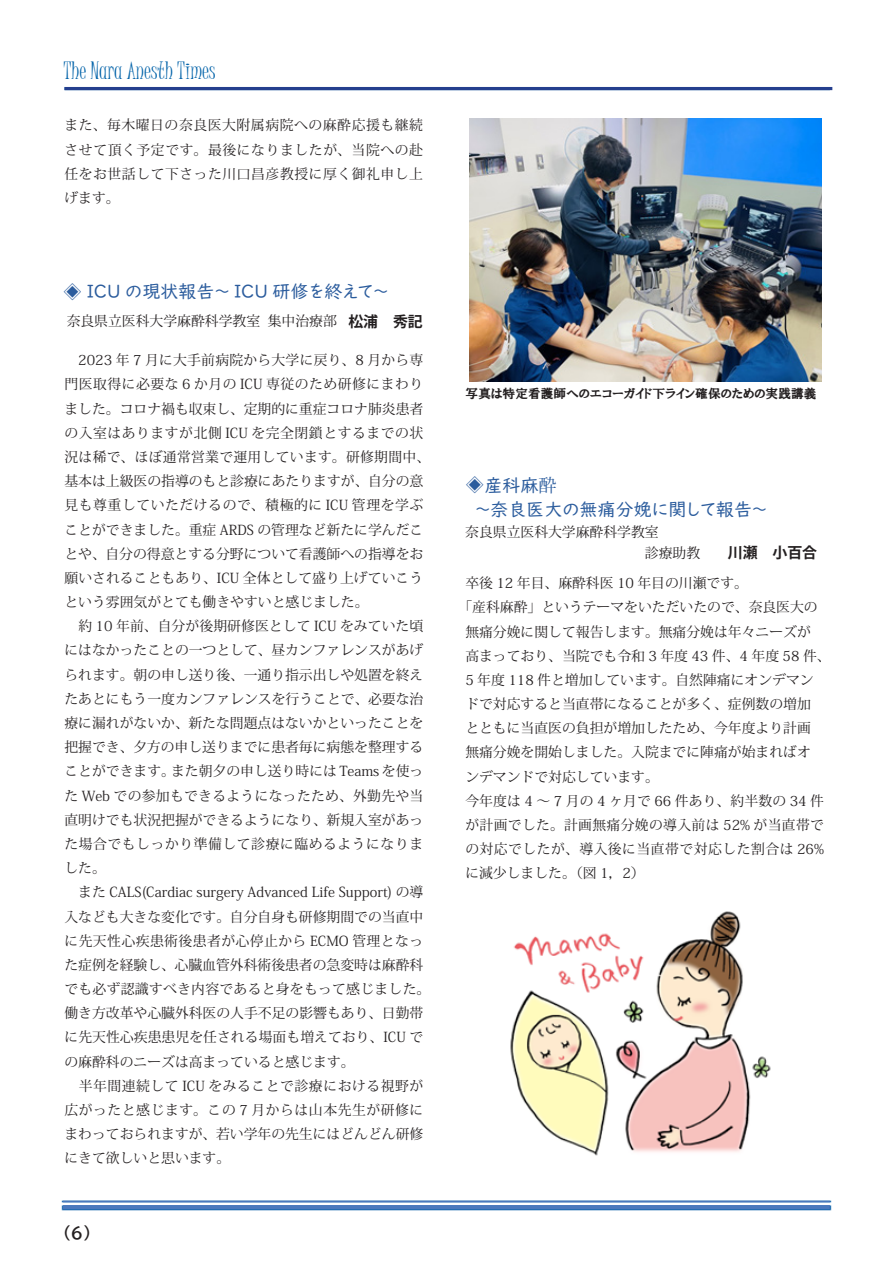
<style>
.page{position:relative;width:893px;height:1263px;background:#fff}
.page>*{position:absolute;margin:0;border:0;box-sizing:border-box;transform-origin:0 0}
.t1{font:23.4px "Juice ITC";color:#0162a9}
.t2{font:18px "UD Digi Kyokasho NK R";color:#2b5c9d}
.ノンブル{font:15.9px "BIZ UDP Gothic Bold";color:#231f20}
.t3{font:13.8px/24.2px "Koz Min Pr 6 N";color:#231f20;text-align:justify}
.t4{font:12.75px "HGP Soei Presence EB";color:#231f20}
.s1{font-family:"Adobe Myungjo Std";font-weight:500;font-size:19.2px}
.s2{font-family:"Koz Go Pr 6 N";font-weight:700;font-size:14.85px}
.s3{font-family:"Koz Min Pr 6 N"}
</style>
<div class="page">
<img style="left:61px;top:1200px;width:771px;height:11px">
<img style="left:469px;top:118px;width:352px;height:264px">
<img style="left:510px;top:911px;width:261px;height:245px">
<hr style="left:65px;top:87px;width:767px;height:3px;background:#253f8e">
<hr style="left:63px;top:1201px;width:767px;height:1px;background:#4a78bd">
<hr style="left:63px;top:1205px;width:767px;height:4px;background:#4a78bd">
<p class="t1" style="left:64px;top:58px;width:153px">The Nara Anesth Times</p>
<p class="t3" style="left:65px;top:114px;width:360px">また、毎木曜日の奈良医大附属病院への麻酔応援も継続させて頂く予定です。最後になりましたが、当院への赴任をお世話して下さった川口昌彦教授に厚く御礼申し上げます。</p>
<p class="t2" style="left:63px;top:281px;width:327px"><span class="s1">◈</span> ICU の現状報告～ ICU 研修を終えて～</p>
<p class="t3" style="left:67px;top:310px;width:358px">奈良県立医科大学麻酔科学教室 集中治療部 <span class="s2">松浦　秀記</span></p>
<p class="t3" style="left:64px;top:348px;width:367px;text-align:left">　2023 年 7 月に大手前病院から大学に戻り、8 月から専門医取得に必要な 6 か月の ICU 専従のため研修にまわりました。コロナ禍も収束し、定期的に重症コロナ肺炎患者の入室はありますが北側 ICU を完全閉鎖とするまでの状況は稀で、ほぼ通常営業で運用しています。研修期間中、基本は上級医の指導のもと診療にあたりますが、自分の意見も尊重していただけるので、積極的に ICU 管理を学ぶことができました。重症 ARDS の管理など新たに学んだことや、自分の得意とする分野について看護師への指導をお願いされることもあり、ICU 全体として盛り上げていこうという雰囲気がとても働きやすいと感じました。</p>
<p class="t3" style="left:64px;top:614px;width:360px">　約 10 年前、自分が後期研修医として ICU をみていた頃にはなかったことの一つとして、昼カンファレンスがあげられます。朝の申し送り後、一通り指示出しや処置を終えたあとにもう一度カンファレンスを行うことで、必要な治療に漏れがないか、新たな問題点はないかといったことを把握でき、夕方の申し送りまでに患者毎に病態を整理することができます。また朝夕の申し送り時には Teams を使った Web での参加もできるようになったため、外勤先や当直明けでも状況把握ができるようになり、新規入室があった場合でもしっかり準備して診療に臨めるようになりました。</p>
<p class="t3" style="left:64px;top:880px;width:367px;text-align:left">　また CALS(Cardiac surgery Advanced Life Support) の導入なども大きな変化です。自分自身も研修期間での当直中に先天性心疾患術後患者が心停止から ECMO 管理となった症例を経験し、心臓血管外科術後患者の急変時は麻酔科でも必ず認識すべき内容であると身をもって感じました。働き方改革や心臓外科医の人手不足の影響もあり、日勤帯に先天性心疾患患児を任される場面も増えており、ICU での麻酔科のニーズは高まっていると感じます。</p>
<p class="t3" style="left:64px;top:1074px;width:360px">　半年間連続して ICU をみることで診療における視野が広がったと感じます。この 7 月からは山本先生が研修にまわっておられますが、若い学年の先生にはどんどん研修にきて欲しいと思います。</p>
<p class="ノンブル" style="left:63px;top:1225px;width:30px">（ ）</p>
<p class="ノンブル" style="left:64px;top:1225px;width:30px">(6)</p>
<p class="t4" style="left:466px;top:387px;width:352px">写真は特定看護師へのエコーガイド下ライン確保のための実践講義</p>
<p class="t2" style="left:465px;top:475px;width:93px"><span class="s1">◈</span>産科麻<span class="s3">酔</span></p>
<p class="t2" style="left:475px;top:499px;width:293px">～奈良医大の無痛分娩に関して報告～</p>
<p class="t3" style="left:465px;top:520px;width:195px">奈良県立医科大学麻酔科学教室</p>
<p class="t3" style="left:465px;top:571px;width:284px">卒後 12 年目、麻酔科医 10 年目の川瀬です。</p>
<p class="t3" style="left:465px;top:595px;width:367px;text-align:left;text-indent:-7px">「産科麻酔」というテーマをいただいたので、奈良医大の無痛分娩に関して報告します。無痛分娩は年々ニーズが<br>高まっており、当院でも令和 3 年度 43 件、4 年度 58 件、<br>5 年度 118 件と増加しています。自然陣痛にオンデマンドで対応すると当直帯になることが多く、症例数の増加<br>とともに当直医の負担が増加したため、今年度より計画<br>無痛分娩を開始しました。入院までに陣痛が始まればオ<br>ンデマンドで対応しています。</p>
<p class="t3" style="left:465px;top:789px;width:360px">今年度は 4 〜 7 月の 4 ヶ月で 66 件あり、約半数の 34 件が計画でした。計画無痛分娩の導入前は 52% が当直帯での対応でしたが、導入後に当直帯で対応した割合は 26%に減少しました。（図 1，2）</p>
</div>
